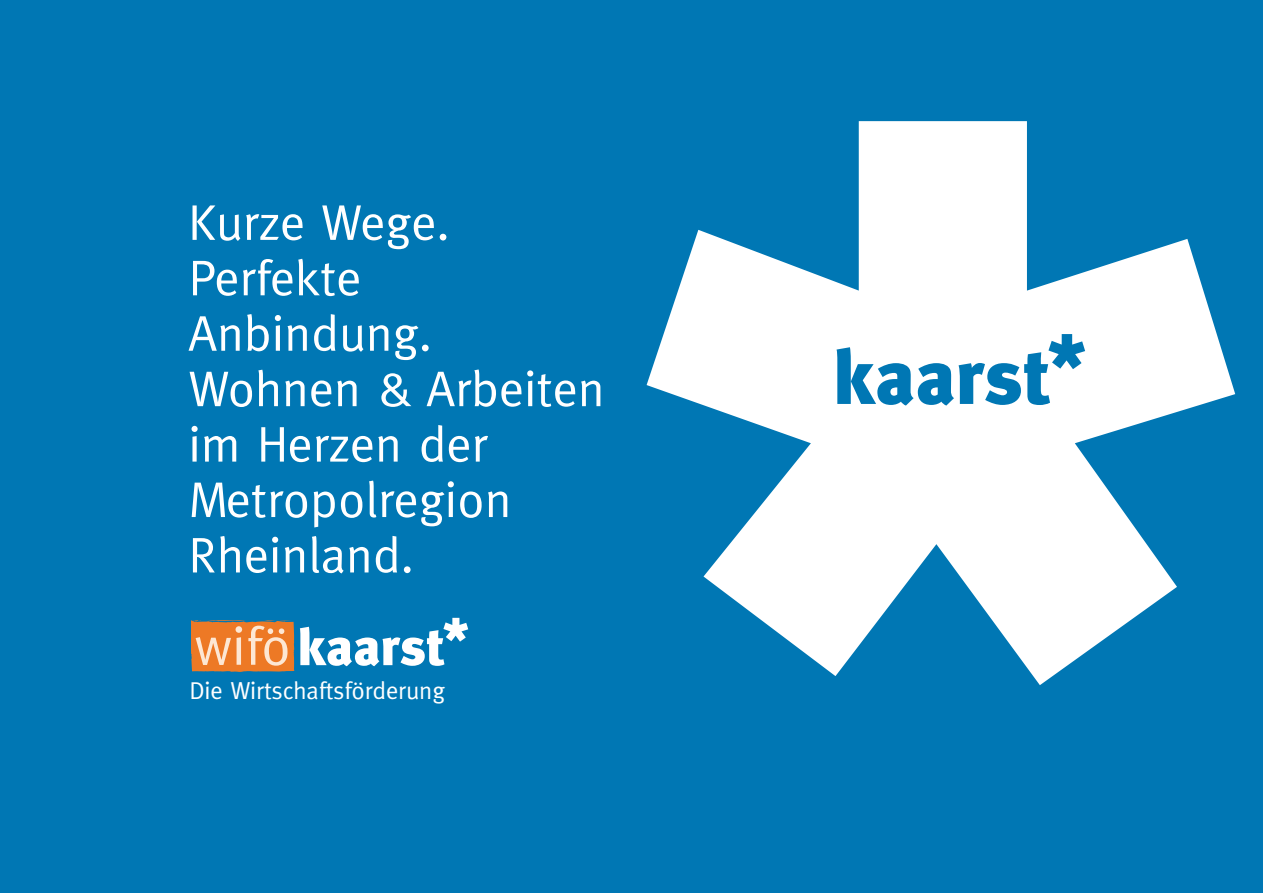
<style>
.page{position:relative;width:1263px;height:893px;background:#0077b4}
.page>*{position:absolute;margin:0;border:0;box-sizing:border-box;transform-origin:0 0}
.t1{font:900 77.1px "Meta Plus";color:#0077b4}
.t2{font:900 52.2px "Meta Plus";color:#fff}
.t3{font:50.1px/55.5px "Meta";color:#fff}
.t4{font:24.6px "Meta";color:#fff}
.s1{font-family:"Meta";font-weight:400;font-size:54px;color:#fde7d3}
</style>
<div class="page">
<svg style="left:647px;top:121px;width:588px;height:564px;fill:#fff"></svg>
<svg style="left:191px;top:620px;width:104px;height:52px;background:#e0782c"></svg>
<p class="t3" style="left:188px;top:194px;width:418px">Kurze Wege.<br>Perfekte<br>Anbindung.<br>Wohnen &amp; Arbeiten im Herzen der<br>Metropolregion<br>Rheinland.</p>
<p class="t2" style="left:194px;top:616px;width:277px"><span class="s1">wifö</span>kaarst<sup>*</sup></p>
<p class="t4" style="left:189px;top:676px;width:257px">Die Wirtschaftsförderung</p>
<h1 class="t1" style="left:833px;top:332px;width:256px">kaarst<sup>*</sup></h1>
</div>
